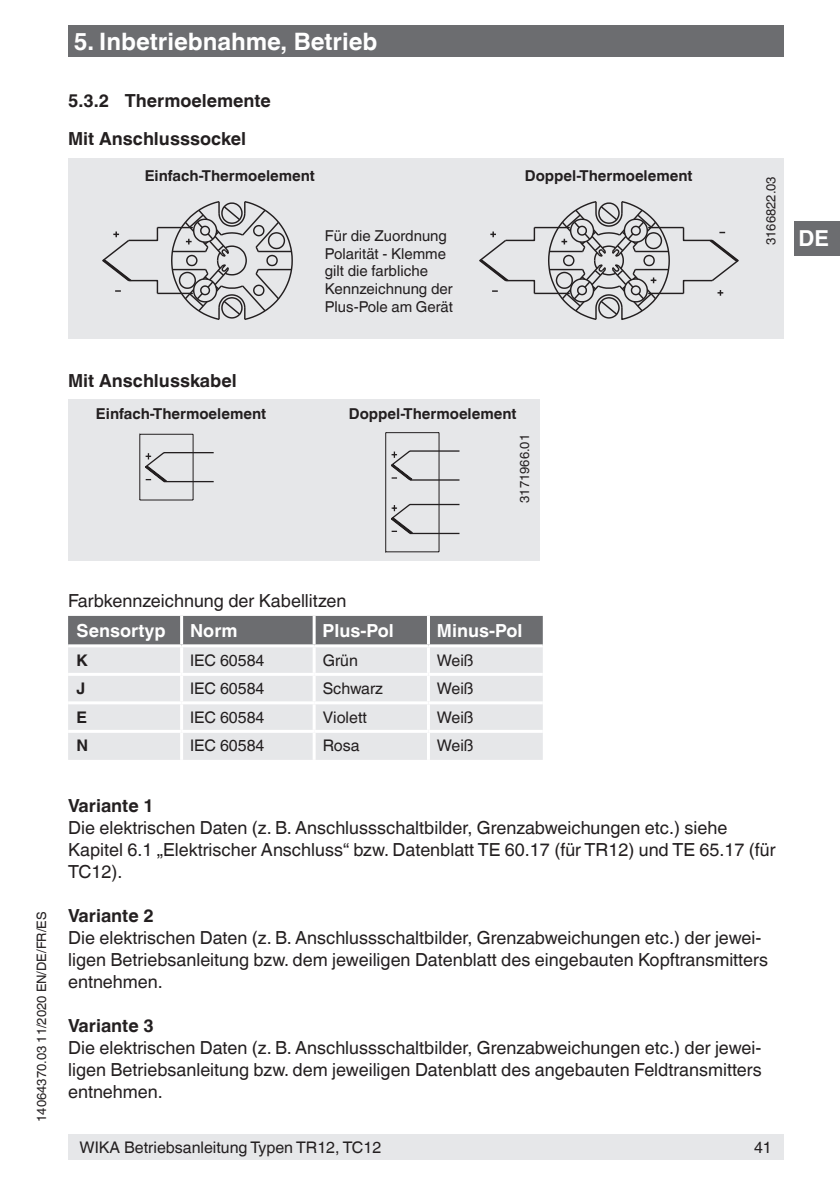
<style>
.page{position:relative;width:840px;height:1191px;background:#fff}
.page>*{position:absolute;margin:0;border:0;box-sizing:border-box;transform-origin:0 0}
.t1{font:700 24px "Helvetica World";color:#fff}
.t2{font:700 22px "Helvetica World";color:#fff}
.t3{font:18px/22px "Helvetica World";color:#231f20}
.t4{font:700 18px/38px "Helvetica World";color:#231f20}
.t5{font:700 18px "Helvetica World";color:#fff}
.t6{font:16px "Helvetica World";color:#231f20}
.t7{font:700 16px "Helvetica World";color:#231f20}
.t8{font:700 15px "Helvetica World";color:#231f20}
.t9{font:15px/17.6px "Helvetica World";color:#231f20}
.t10{font:13px "Helvetica World";color:#231f20}
</style>
<div class="page">
<div style="left:68px;top:26px;width:714px;height:31px;background:#6c6d70"></div>
<div style="left:794px;top:221px;width:45px;height:34px;background:#6c6d70"></div>
<div style="left:68px;top:1134px;width:714px;height:25px;background:#e6e7e9"></div>
<div style="left:68px;top:158px;width:714px;height:180px;background:#e6e7e9"></div>
<hr style="left:534px;top:227px;width:35px;height:1px;background:#231f20">
<hr style="left:534px;top:293px;width:35px;height:1px;background:#231f20">
<hr style="left:647px;top:293px;width:36px;height:1px;background:#231f20">
<hr style="left:647px;top:227px;width:36px;height:1px;background:#231f20">
<svg style="left:479px;top:226px;width:56px;height:69px"></svg>
<svg style="left:681px;top:226px;width:57px;height:70px"></svg>
<svg style="left:102px;top:226px;width:57px;height:69px"></svg>
<hr style="left:157px;top:227px;width:36px;height:1px;background:#231f20">
<hr style="left:157px;top:293px;width:36px;height:1px;background:#231f20">
<svg style="left:170px;top:201px;width:123px;height:119px"></svg>
<svg style="left:547px;top:201px;width:123px;height:119px"></svg>
<div style="left:68px;top:399px;width:471px;height:162px;background:#e6e7e9"></div>
<hr style="left:139px;top:434px;width:1px;height:66px;background:#231f20">
<hr style="left:193px;top:434px;width:1px;height:66px;background:#231f20">
<hr style="left:140px;top:434px;width:53px;height:1px;background:#231f20">
<hr style="left:140px;top:499px;width:53px;height:1px;background:#231f20">
<hr style="left:140px;top:541px;width:53px;height:1px;background:#231f20">
<svg style="left:143px;top:451px;width:71px;height:50px"></svg>
<svg style="left:68px;top:616px;width:474px;height:144px;background:#d0d1d3"></svg>
<hr style="left:385px;top:432px;width:1px;height:120px;background:#231f20">
<hr style="left:438px;top:432px;width:1px;height:120px;background:#231f20">
<hr style="left:385px;top:551px;width:54px;height:1px;background:#231f20">
<svg style="left:385px;top:432px;width:75px;height:103px"></svg>
<h1 class="t1" style="left:74px;top:27px;width:305px">5. Inbetriebnahme, Betrieb</h1>
<p class="t4" style="left:68px;top:82px;width:204px">5.3.2 Thermoelemente<br>Mit Anschlusssockel</p>
<p class="t8" style="left:145px;top:167px;width:172px">Einfach-Thermoelement</p>
<p class="t8" style="left:524px;top:167px;width:169px">Doppel-Thermoelement</p>
<p class="t4" style="left:68px;top:362px;width:170px">Mit Anschlusskabel</p>
<p class="t9" style="left:325px;top:227px;width:129px">Für die Zuordnung<br>Polarität - Klemme gilt die farbliche<br>Kennzeichnung der<br>Plus-Pole am Gerät</p>
<p class="t8" style="left:96px;top:405px;width:172px">Einfach-Thermoelement</p>
<p class="t8" style="left:348px;top:405px;width:169px">Doppel-Thermoelement</p>
<p class="t10" style="left:516px;top:503px;width:70px;rotate:-90deg">3171966.01</p>
<p class="t10" style="left:763px;top:245px;width:70px;rotate:-90deg">3166822.03</p>
<p class="t2" style="left:798px;top:226px;width:32px">DE</p>
<p class="t10" style="left:34px;top:1121px;width:211px;rotate:-90deg">14064370.03 11/2020 EN/DE/FR/ES</p>
<p class="t3" style="left:68px;top:590px;width:280px">Farbkennzeichnung der Kabellitzen</p>
<p class="t5" style="left:77px;top:620px;width:91px">Sensortyp</p>
<p class="t5" style="left:190px;top:620px;width:49px">Norm</p>
<p class="t5" style="left:322px;top:620px;width:73px">Plus-Pol</p>
<p class="t5" style="left:436px;top:620px;width:87px">Minus-Pol</p>
<p class="t7" style="left:77px;top:651px;width:13px">K</p>
<p class="t6" style="left:190px;top:651px;width:76px">IEC 60584</p>
<p class="t6" style="left:322px;top:651px;width:37px">Grün</p>
<p class="t6" style="left:437px;top:651px;width:38px">Weiß</p>
<p class="t7" style="left:77px;top:679px;width:10px">J</p>
<p class="t6" style="left:190px;top:679px;width:76px">IEC 60584</p>
<p class="t6" style="left:322px;top:679px;width:62px">Schwarz</p>
<p class="t6" style="left:437px;top:679px;width:38px">Weiß</p>
<p class="t7" style="left:77px;top:708px;width:12px">E</p>
<p class="t6" style="left:190px;top:708px;width:76px">IEC 60584</p>
<p class="t6" style="left:322px;top:708px;width:46px">Violett</p>
<p class="t6" style="left:437px;top:708px;width:38px">Weiß</p>
<p class="t7" style="left:77px;top:736px;width:13px">N</p>
<p class="t6" style="left:190px;top:736px;width:76px">IEC 60584</p>
<p class="t6" style="left:322px;top:736px;width:38px">Rosa</p>
<p class="t6" style="left:437px;top:736px;width:38px">Weiß</p>
<p class="t4" style="left:68px;top:787px;width:87px">Variante 1</p>
<p class="t3" style="left:68px;top:817px;width:708px">Die elektrischen Daten (z. B. Anschlussschaltbilder, Grenzabweichungen etc.) siehe<br>Kapitel 6.1 „Elektrischer Anschluss“ bzw. Datenblatt TE 60.17 (für TR12) und TE 65.17 (für<br>TC12).</p>
<p class="t4" style="left:68px;top:897px;width:87px">Variante 2</p>
<p class="t3" style="left:68px;top:927px;width:701px">Die elektrischen Daten (z. B. Anschlussschaltbilder, Grenzabweichungen etc.) der jewei&shy;ligen Betriebsanleitung bzw. dem jeweiligen Datenblatt des eingebauten Kopftransmitters entnehmen.</p>
<p class="t4" style="left:68px;top:1007px;width:87px">Variante 3</p>
<p class="t3" style="left:68px;top:1037px;width:694px;text-align:justify">Die elektrischen Daten (z. B. Anschlussschaltbilder, Grenzabweichungen etc.) der jewei&shy;ligen Betriebsanleitung bzw. dem jeweiligen Datenblatt des angebauten Feldtransmitters entnehmen.</p>
<p class="t6" style="left:79px;top:1137px;width:303px">WIKA Betriebsanleitung Typen TR12, TC12</p>
<p class="t6" style="left:753px;top:1137px;width:19px">41</p>
</div>
